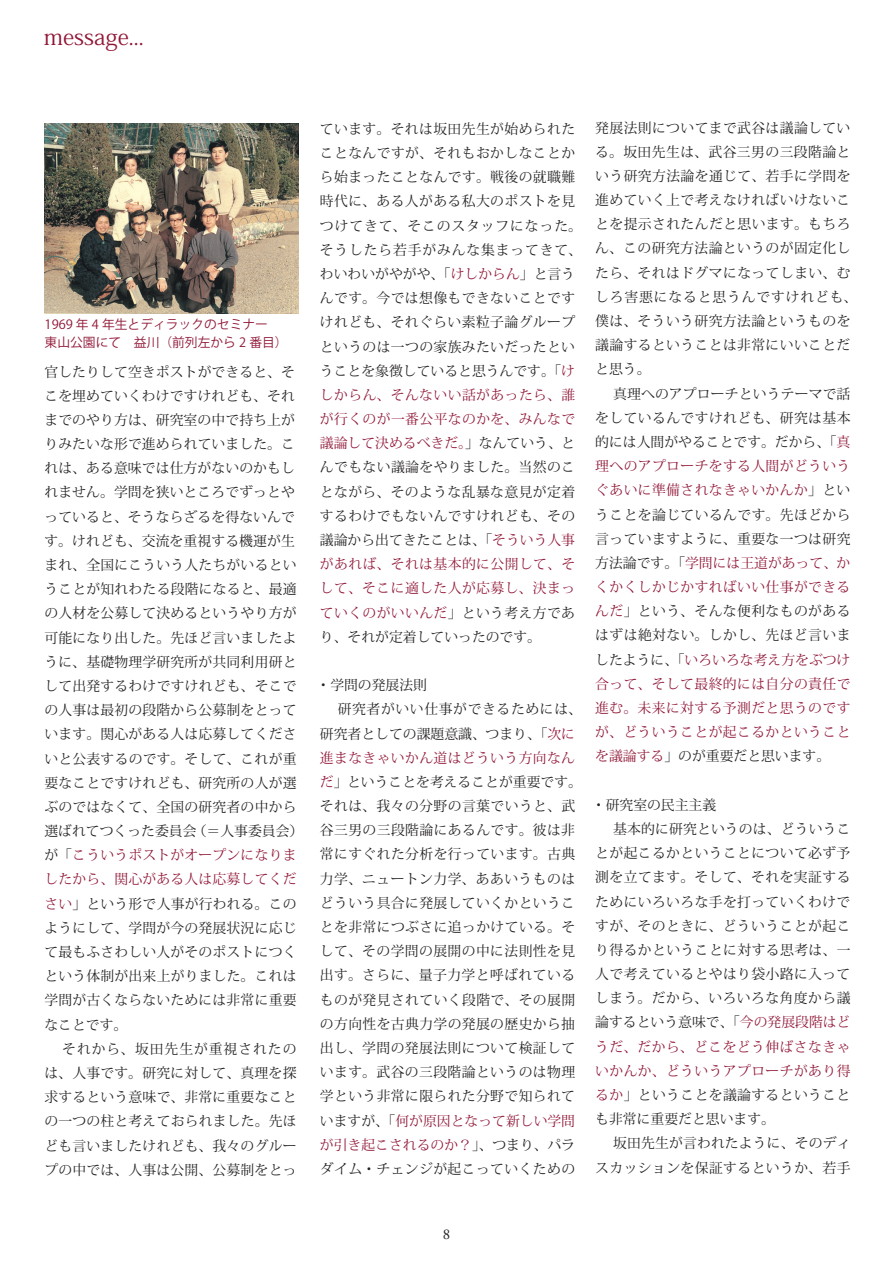
<style>
.page{position:relative;width:893px;height:1263px;background:#fff}
.page>*{position:absolute;margin:0;border:0;box-sizing:border-box;transform-origin:0 0}
.t1{font:22.35px "Koz Min Std";color:#901636}
.t2{font:14.85px "Adobe Garamond Pro";color:#231f20}
.t3{font:13.8px/24.2px "Koz Min Std";letter-spacing:.025em;color:#231f20}
.t4{font:13.8px "Koz Min Std";color:#231f20}
.t5{font:13.8px "Koz Min Std";letter-spacing:.025em;color:#901636}
.t6{font:13.8px "Koz Min Std";color:#901636}
.t7{font:13.8px "Koz Min Std";letter-spacing:.045em;color:#231f20}
.t8{font:12.75px/18px "Koz Go Std";color:#901636}
.s1{color:#901636}
.s2{color:#231f20}
</style>
<div class="page">
<img style="left:44px;top:123px;width:254px;height:191px">
<h1 class="t1" style="left:44px;top:23px;width:101px">message...</h1>
<p class="t8" style="left:45px;top:316px;width:245px">1969 年 4 年生とディラックのセミナー<br>東山公園にて　益川（前列左から 2 番目）</p>
<p class="t3" style="left:44px;top:359px;width:260px">官したりして空きポストができると、そこを埋めていくわけですけれども、それまでのやり方は、研究室の中で持ち上がりみたいな形で進められていました。これは、ある意味では仕方がないのかもしれません。学問を狭いところでずっとやっていると、そうならざるを得ないんです。けれども、交流を重視する機運が生まれ、全国にこういう人たちがいるということが知れわたる段階になると、最適の人材を公募して決めるというやり方が可能になり出した。先ほど言いましたように、基礎物理学研究所が共同利用研として出発するわけですけれども、そこでの人事は最初の段階から公募制をとっています。関心がある人は応募してくださいと公表するのです。そして、これが重要なことですけれども、研究所の人が選ぶのではなくて、全国の研究者の中から選ばれてつくった委員会（＝人事委員会）が「<span class="s1">こういうポストがオープンになりましたから、関心がある人は応募してください</span>」という形で人事が行われる。このようにして、学問が今の発展状況に応じて最もふさわしい人がそのポストにつくという体制が出来上がりました。これは学問が古くならないためには非常に重要なことです。</p>
<p class="t3" style="left:44px;top:1037px;width:254px;text-align:justify;text-indent:18px">それから、坂田先生が重視されたのは、人事です。研究に対して、真理を探求するという意味で、非常に重要なことの一つの柱と考えておられました。先ほども言いましたけれども、我々のグループの中では、人事は公開、公募制をとっ</p>
<p class="t3" style="left:320px;top:117px;width:264px">ています。それは坂田先生が始められたことなんですが、それもおかしなことから始まったことなんです。戦後の就職難時代に、ある人がある私大のポストを見つけてきて、そこのスタッフになった。そうしたら若手がみんな集まってきて、わいわいがやがや、「<span class="s1">けしからん</span>」と言うんです。今では想像もできないことですけれども、それぐらい素粒子論グループというのは一つの家族みたいだったということを象徴していると思うんです。「<span class="s1">けしからん、そんないい話があったら、誰が行くのが一番公平なのかを、みんなで議論して決めるべきだ。</span>」なんていう、とんでもない議論をやりました。当然のことながら、そのような乱暴な意見が定着するわけでもないんですけれども、その議論から出てきたことは、「<span class="s1">そういう人事があれば、それは基本的に公開して、そして、そこに適した人が応募し、決まっていくのがいいんだ</span>」という考え方であり、それが定着していったのです。</p>
<p class="t4" style="left:317px;top:676px;width:112px">・学問の発展法則</p>
<p class="t7" style="left:338px;top:701px;width:246px">研究者がいい仕事ができるためには、</p>
<p class="t4" style="left:320px;top:725px;width:257px">研究者としての課題意識、つまり、「<span class="s1">次に</span></p>
<p class="t5" style="left:320px;top:749px;width:257px">進まなきゃいかん道はどういう方向なん</p>
<p class="t4" style="left:320px;top:773px;width:264px"><span class="s1">だ</span>」ということを考えることが重要です。</p>
<p class="t3" style="left:320px;top:794px;width:257px">それは、我々の分野の言葉でいうと、武</p>
<p class="t3" style="left:320px;top:818px;width:257px">谷三男の三段階論にあるんです。彼は非</p>
<p class="t3" style="left:320px;top:842px;width:257px">常にすぐれた分析を行っています。古典</p>
<p class="t3" style="left:320px;top:867px;width:257px">力学、ニュートン力学、ああいうものは</p>
<p class="t3" style="left:320px;top:891px;width:257px">どういう具合に発展していくかというこ</p>
<p class="t3" style="left:320px;top:915px;width:257px">とを非常につぶさに追っかけている。そ</p>
<p class="t3" style="left:320px;top:939px;width:257px">して、その学問の展開の中に法則性を見</p>
<p class="t3" style="left:320px;top:963px;width:257px">出す。さらに、量子力学と呼ばれている</p>
<p class="t3" style="left:320px;top:987px;width:257px">ものが発見されていく段階で、その展開</p>
<p class="t3" style="left:320px;top:1012px;width:257px">の方向性を古典力学の発展の歴史から抽</p>
<p class="t3" style="left:320px;top:1036px;width:257px">出し、学問の発展法則について検証して</p>
<p class="t3" style="left:320px;top:1060px;width:257px">います。武谷の三段階論というのは物理</p>
<p class="t3" style="left:320px;top:1084px;width:257px">学という非常に限られた分野で知られて</p>
<p class="t6" style="left:320px;top:1112px;width:257px"><span class="s2">いますが、「</span>何が原因となって新しい学問</p>
<p class="t6" style="left:320px;top:1136px;width:257px">が引き起こされるのか？<span class="s2">」、つまり、パラ</span></p>
<p class="t3" style="left:320px;top:1157px;width:257px">ダイム・チェンジが起こっていくための</p>
<p class="t3" style="left:595px;top:116px;width:264px">発展法則についてまで武谷は議論している。坂田先生は、武谷三男の三段階論という研究方法論を通じて、若手に学問を進めていく上で考えなければいけないことを提示されたんだと思います。もちろん、この研究方法論というのが固定化したら、それはドグマになってしまい、むしろ害悪になると思うんですけれども、僕は、そういう研究方法論というものを議論するということは非常にいいことだと思う。</p>
<p class="t3" style="left:595px;top:382px;width:257px;text-align:justify;text-indent:18px">真理へのアプローチというテーマで話をしているんですけれども、研究は基本的には人間がやることです。だから、「<span class="s1">真理へのアプローチをする人間がどういうぐあいに準備されなきゃいかんか</span>」ということを論じているんです。先ほどから言っていますように、重要な一つは研究方法論です。「<span class="s1">学問には王道があって、かくかくしかじかすればいい仕事ができるんだ</span>」という、そんな便利なものがあるはずは絶対ない。しかし、先ほど言いましたように、「<span class="s1">いろいろな考え方をぶつけ合って、そして最終的には自分の責任で進む。未来に対する予測だと思うのですが、どういうことが起こるかということを議論する</span>」のが重要だと思います。</p>
<p class="t4" style="left:592px;top:796px;width:126px">・研究室の民主主義</p>
<p class="t3" style="left:613px;top:817px;width:239px">基本的に研究というのは、どういうこ</p>
<p class="t3" style="left:595px;top:841px;width:257px">とが起こるかということについて必ず予</p>
<p class="t3" style="left:595px;top:865px;width:257px">測を立てます。そして、それを実証する</p>
<p class="t3" style="left:595px;top:889px;width:257px">ためにいろいろな手を打っていくわけで</p>
<p class="t3" style="left:595px;top:914px;width:257px">すが、そのときに、どういうことが起こ</p>
<p class="t3" style="left:595px;top:938px;width:257px">り得るかということに対する思考は、一</p>
<p class="t3" style="left:595px;top:962px;width:257px">人で考えているとやはり袋小路に入って</p>
<p class="t3" style="left:595px;top:986px;width:257px">しまう。だから、いろいろな角度から議</p>
<p class="t4" style="left:595px;top:1014px;width:257px">論するという意味で、「<span class="s1">今の発展段階はど</span></p>
<p class="t5" style="left:595px;top:1038px;width:257px">うだ、だから、どこをどう伸ばさなきゃ</p>
<p class="t5" style="left:595px;top:1062px;width:257px">いかんか、どういうアプローチがあり得</p>
<p class="t3" style="left:595px;top:1083px;width:257px"><span class="s1">るか</span>」ということを議論するということ</p>
<p class="t4" style="left:595px;top:1110px;width:181px">も非常に重要だと思います。</p>
<p class="t3" style="left:613px;top:1131px;width:239px">坂田先生が言われたように、そのディ</p>
<p class="t3" style="left:595px;top:1155px;width:257px">スカッションを保証するというか、若手</p>
<p class="t2" style="left:443px;top:1225px;width:9px">8</p>
</div>
